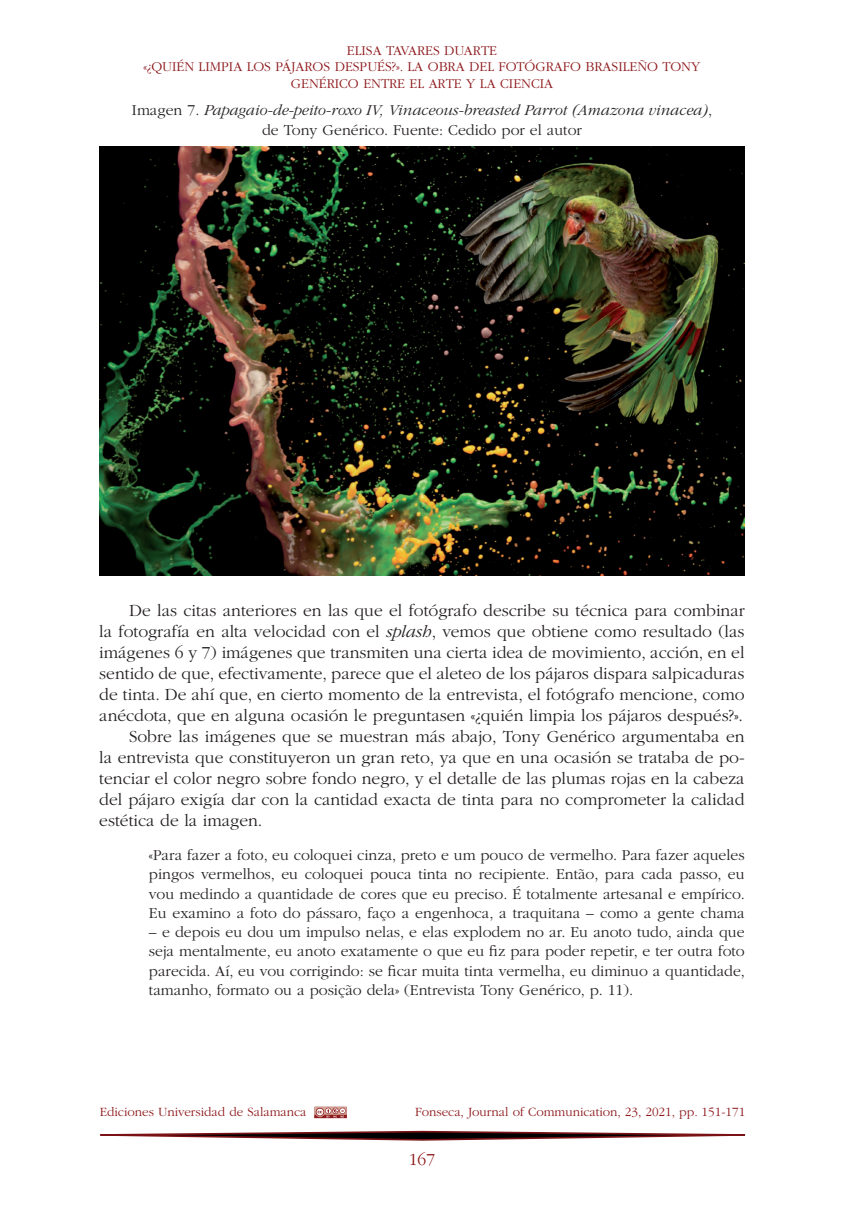
<style>
.page{position:relative;width:844px;height:1211px;background:#fff}
.page>*{position:absolute;margin:0;border:0;box-sizing:border-box;transform-origin:0 0}
.t1{font:300 17.5px "ITC Garamond Std";color:#231f20}
.t2{font:300 17.5px "ITC Garamond Std";color:#8e181b}
.t3{font:300 15.75px/19.2px "ITC Garamond Std";color:#231f20;text-align:justify}
.t4{font:italic 300 15.75px/19.2px "ITC Garamond Std";color:#231f20;text-align:center}
.t5{font:300 14px/16.6px "ITC Garamond Std";color:#8e181b;text-align:center}
.t6{font:300 13.12px "ITC Garamond Std";color:#8e181b}
.s1{font-style:normal}
.s2{font-style:italic}
</style>
<div class="page">
<svg style="left:314px;top:1106px;width:33px;height:12px"></svg>
<svg style="left:100px;top:1130px;width:645px;height:9px"></svg>
<img style="left:99px;top:146px;width:645px;height:429px">
<p class="t5" style="left:144px;top:42px;width:558px">ELISA TAVARES DUARTE<br>«¿QUIÉN LIMPIA LOS PÁJAROS DESPUÉS?». LA OBRA DEL FOTÓGRAFO BRASILEÑO TONY<br>GENÉRICO ENTRE EL ARTE Y LA CIENCIA</p>
<p class="t4" style="left:132px;top:101px;width:581px"><span class="s1">Imagen 7.</span> Papagaio-de-peito-roxo IV, Vinaceous-breasted Parrot (Amazona vinacea)<span class="s1">, de Tony Genérico. Fuente: Cedido por el autor</span></p>
<p class="t1" style="left:129px;top:601px;width:617px">De las citas anteriores en las que el fotógrafo describe su técnica para combinar</p>
<p class="t1" style="left:99px;top:622px;width:646px">la fotografía en alta velocidad con el <span class="s2">splash</span>, vemos que obtiene como resultado (las</p>
<p class="t1" style="left:99px;top:643px;width:646px">imágenes 6 y 7) imágenes que transmiten una cierta idea de movimiento, acción, en el</p>
<p class="t1" style="left:99px;top:664px;width:646px">sentido de que, efectivamente, parece que el aleteo de los pájaros dispara salpicaduras</p>
<p class="t1" style="left:99px;top:685px;width:646px">de tinta. De ahí que, en cierto momento de la entrevista, el fotógrafo mencione, como</p>
<p class="t1" style="left:99px;top:706px;width:645px">anécdota, que en alguna ocasión le preguntasen «¿quién limpia los pájaros después?».</p>
<p class="t1" style="left:129px;top:727px;width:617px">Sobre las imágenes que se muestran más abajo, Tony Genérico argumentaba en</p>
<p class="t1" style="left:99px;top:748px;width:646px">la entrevista que constituyeron un gran reto, ya que en una ocasión se trataba de po-</p>
<p class="t1" style="left:99px;top:769px;width:646px">tenciar el color negro sobre fondo negro, y el detalle de las plumas rojas en la cabeza</p>
<p class="t1" style="left:99px;top:790px;width:646px">del pájaro exigía dar con la cantidad exacta de tinta para no comprometer la calidad</p>
<p class="t1" style="left:99px;top:811px;width:165px">estética de la imagen.</p>
<p class="t3" style="left:149px;top:845px;width:597px">«Para fazer a foto, eu coloquei cinza, preto e um pouco de vermelho. Para fazer aqueles pingos vermelhos, eu coloquei pouca tinta no recipiente. Então, para cada passo, eu vou medindo a quantidade de cores que eu preciso. É totalmente artesanal e empírico.<br>Eu examino a foto do pássaro, faço a engenhoca, a traquitana – como a gente chama</p>
<p class="t3" style="left:149px;top:922px;width:597px">– e depois eu dou um impulso nelas, e elas explodem no ar. Eu anoto tudo, ainda que seja mentalmente, eu anoto exatamente o que eu fiz para poder repetir, e ter outra foto parecida. Aí, eu vou corrigindo: se ficar muita tinta vermelha, eu diminuo a quantidade, tamanho, formato ou a posição dela» (Entrevista Tony Genérico, p. 11).</p>
<p class="t6" style="left:100px;top:1104px;width:208px">Ediciones Universidad de Salamanca</p>
<p class="t6" style="left:415px;top:1104px;width:331px">Fonseca, Journal of Communication, 23, 2021, pp. 151-171</p>
<p class="t2" style="left:409px;top:1150px;width:28px">167</p>
</div>
